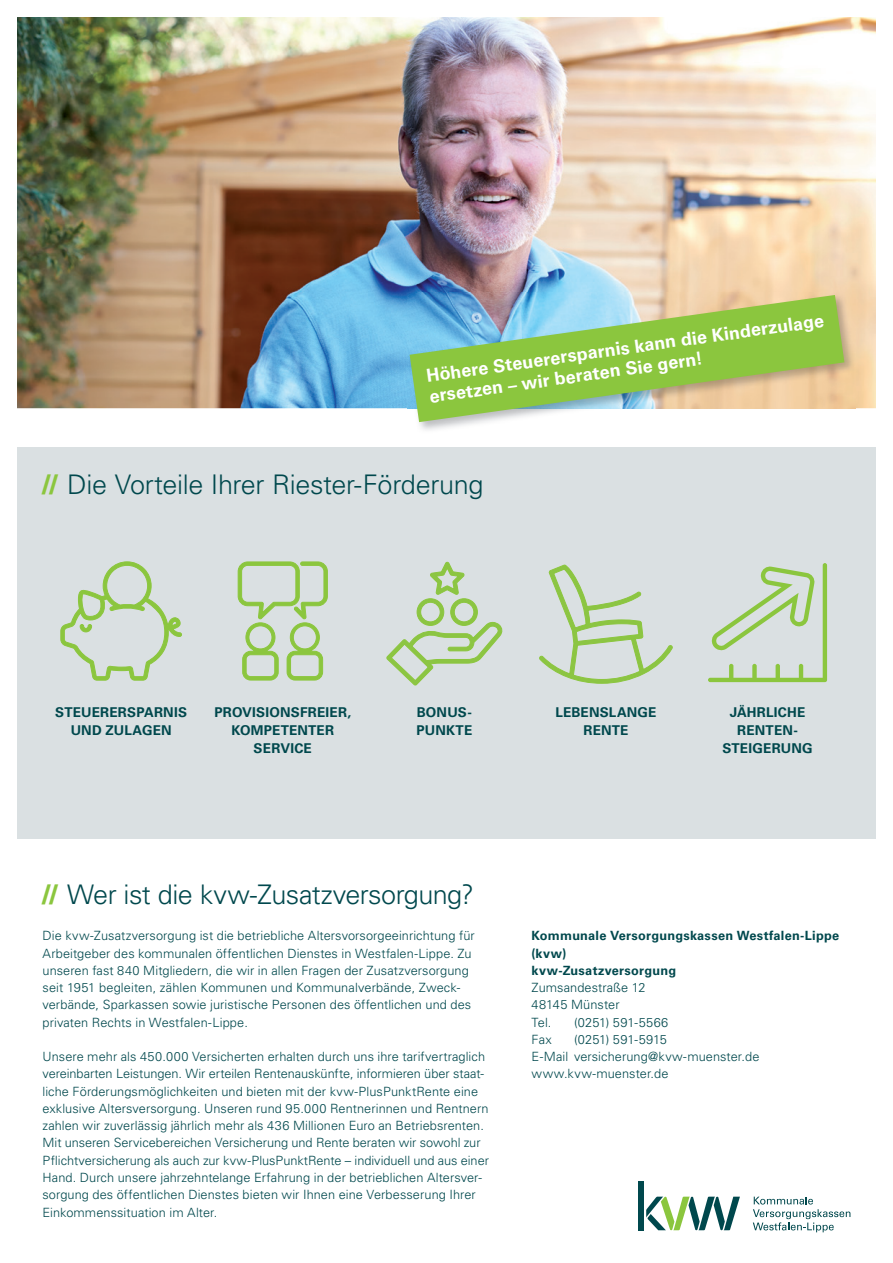
<style>
.page{position:relative;width:893px;height:1263px;background:#fff}
.page>*{position:absolute;margin:0;border:0;box-sizing:border-box;transform-origin:0 0}
.t1{font:300 27px "Univers LT Std";letter-spacing:-.015em;color:#00484d}
.t2{font:700 18px/21px "Univers LT Std";color:#fff}
.t3{font:700 13.5px/18px "Univers LT Std";letter-spacing:.015em;color:#00484d;text-align:center}
.t4{font:300 12.75px/17.2px "Univers LT Std";letter-spacing:.005em;color:#00484d}
.t5{font:700 12.75px/17.2px "Univers LT Std";letter-spacing:.02em;color:#00484d}
.t6{font:300 12.75px "Univers LT Std";letter-spacing:.025em;color:#00484d}
.s1{font-weight:900;color:#8bc63e}
</style>
<div class="page">
<img style="left:17px;top:17px;width:859px;height:391px">
<img style="left:407px;top:293px;width:449px;height:137px">
<svg style="left:410px;top:295px;width:434px;height:127px;background:#a3c981"></svg>
<div style="left:17px;top:448px;width:859px;height:391px;background:#dae0e2"></div>
<svg style="left:753px;top:1196px;width:97px;height:36px"></svg>
<div style="left:638px;top:1181px;width:6px;height:49px;background:#00484d"></div>
<svg style="left:646px;top:1197px;width:94px;height:33px"></svg>
<svg style="left:237px;top:561px;width:91px;height:120px"></svg>
<svg style="left:60px;top:561px;width:122px;height:120px"></svg>
<svg style="left:539px;top:564px;width:134px;height:120px"></svg>
<svg style="left:386px;top:561px;width:117px;height:125px"></svg>
<svg style="left:708px;top:563px;width:119px;height:119px"></svg>
<h2 class="t2" style="left:425px;top:365px;width:403px;rotate:-8deg">Höhere Steuerersparnis kann die Kinderzulage ersetzen – wir beraten Sie gern!</h2>
<h1 class="t1" style="left:43px;top:468px;width:443px"><span class="s1">//</span> Die Vorteile Ihrer Riester-Förderung</h1>
<p class="t3" style="left:55px;top:704px;width:133px">STEUERERSPARNIS<br>UND ZULAGEN</p>
<p class="t3" style="left:214px;top:704px;width:138px">PROVISIONSFREIER,<br>KOMPETENTER<br>SERVICE</p>
<p class="t3" style="left:722px;top:704px;width:92px">JÄHRLICHE<br>RENTEN-<br>STEIGERUNG</p>
<p class="t3" style="left:555px;top:704px;width:103px">LEBENSLANGE<br>RENTE</p>
<p class="t3" style="left:416px;top:704px;width:57px;text-align:left">BONUS-<br>PUNKTE</p>
<h1 class="t1" style="left:43px;top:878px;width:433px"><span class="s1">//</span> Wer ist die kvw-Zusatzversorgung?</h1>
<p class="t4" style="left:43px;top:927px;width:434px">Die kvw-Zusatzversorgung ist die betriebliche Altersvorsorgeeinrichtung für Arbeitgeber des kommunalen öffentlichen Dienstes in Westfalen-Lippe. Zu unseren fast 840 Mitgliedern, die wir in allen Fragen der Zusatzversorgung seit 1951 begleiten, zählen Kommunen und Kommunalverbände, Zweck&shy;verbände, Sparkassen sowie juristische Personen des öffentlichen und des privaten Rechts in Westfalen-Lippe.</p>
<p class="t4" style="left:43px;top:1048px;width:448px">Unsere mehr als 450.000 Versicherten erhalten durch uns ihre tarifvertraglich vereinbarten Leistungen. Wir erteilen Rentenauskünfte, informieren über staat&shy;liche Förderungs möglichkeiten und bieten mit der kvw-PlusPunktRente eine exklusive Alters versorgung. Unseren rund 95.000 Rentnerinnen und Rentnern zahlen wir zuverlässig jährlich mehr als 436 Millionen Euro an Betriebsrenten.<br>Mit unseren Servicebereichen Versicherung und Rente beraten wir sowohl zur Pflichtversicherung als auch zur kvw-PlusPunktRente – individuell und aus einer Hand. Durch unsere jahrzehntelange Erfahrung in der betrieblichen Altersver&shy;sorgung des öffentlichen Dienstes bieten wir Ihnen eine Verbesserung Ihrer Einkommens situation im Alter.</p>
<p class="t5" style="left:531px;top:927px;width:309px">Kommunale Versorgungskassen Westfalen-Lippe (kvw)<br>kvw-Zusatzversorgung</p>
<p class="t4" style="left:531px;top:979px;width:115px">Zumsandestraße 12<br>48145 Münster<br>Tel.</p>
<p class="t6" style="left:574px;top:1014px;width:96px">(0251) 591-5566</p>
<p class="t4" style="left:531px;top:1031px;width:229px;text-indent:43px">(0251) 591-5915<br>E-Mail versicherung@kvw-muenster.de www.kvw-muenster.de</p>
<p class="t4" style="left:531px;top:1031px;width:22px">Fax</p>
</div>
